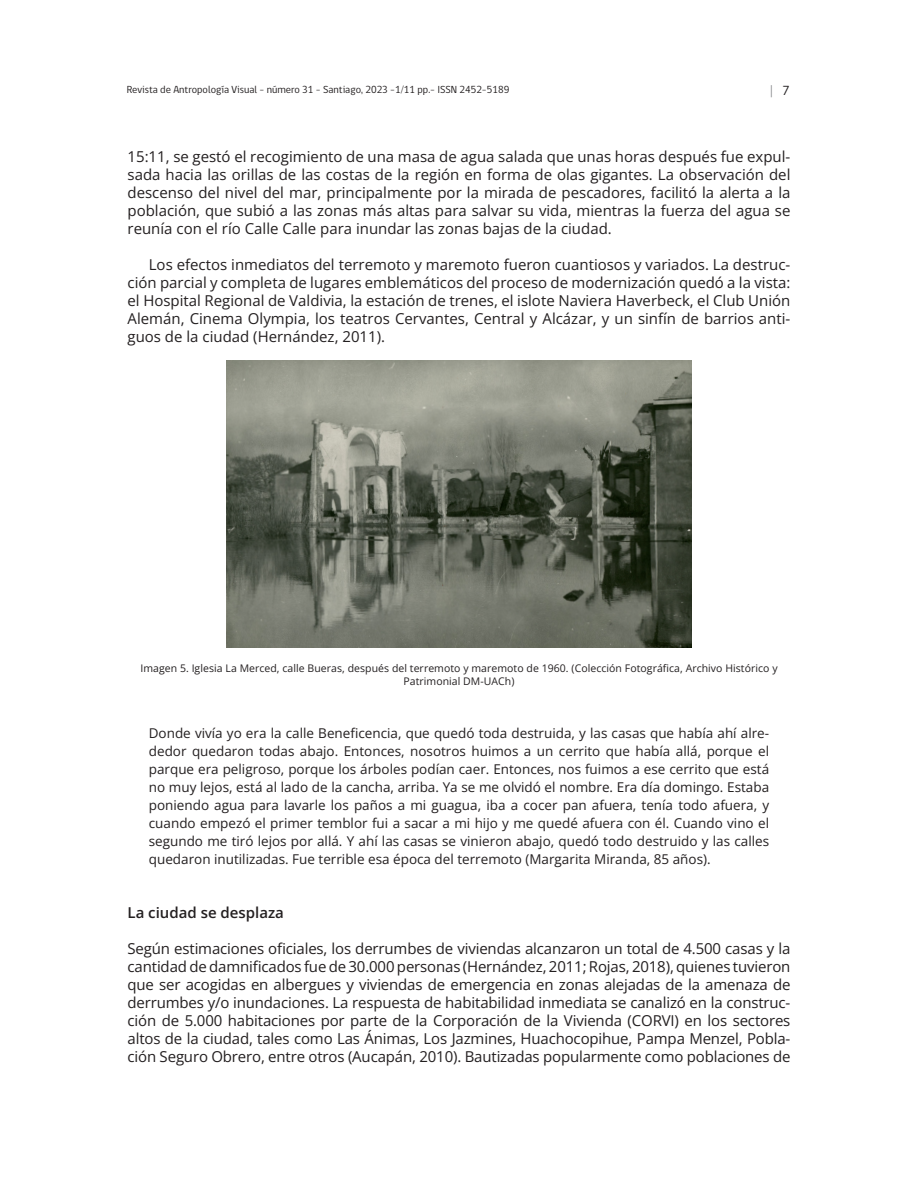
<style>
.page{position:relative;width:918px;height:1188px;background:#fff}
.page>*{position:absolute;margin:0;border:0;box-sizing:border-box;transform-origin:0 0}
.parraforav{font:15px/18px "Open Sans";color:#231f20;text-align:justify}
.subtitrav1{font:600 15px "Open Sans";color:#231f20}
.citasrav{font:13.5px/18px "Open Sans";color:#231f20;text-align:justify}
.t1{font:13.5px "gob CL";color:#808285}
.piesfotorav{font:10.5px/12.6px "Open Sans";letter-spacing:.005em;color:#231f20;text-align:center}
.t2{font:10.5px "gob CL";color:#231f20}
.s1{color:#231f20}
</style>
<div class="page">
<img style="left:227px;top:360px;width:464px;height:288px">
<p class="t2" style="left:127px;top:82px;width:384px">Revista de Antropología Visual - número 31 - Santiago, 2023 -1/11 pp.- ISSN 2452-5189</p>
<p class="t1" style="left:770px;top:82px;width:22px">| <span class="s1">7</span></p>
<p class="parraforav" style="left:128px;top:147px;width:664px">15:11, se gestó el recogimiento de una masa de agua salada que unas horas después fue expul&shy;sada hacia las orillas de las costas de la región en forma de olas gigantes. La observación del descenso del nivel del mar, principalmente por la mirada de pescadores, facilitó la alerta a la población, que subió a las zonas más altas para salvar su vida, mientras la fuerza del agua se reunía con el río Calle Calle para inundar las zonas bajas de la ciudad.</p>
<p class="parraforav" style="left:128px;top:255px;width:664px;text-indent:21px">Los efectos inmediatos del terremoto y maremoto fueron cuantiosos y variados. La destruc&shy;ción parcial y completa de lugares emblemáticos del proceso de modernización quedó a la vista: el Hospital Regional de Valdivia, la estación de trenes, el islote Naviera Haverbeck, el Club Unión Alemán, Cinema Olympia, los teatros Cervantes, Central y Alcázar, y un sinfín de barrios anti&shy;guos de la ciudad (Hernández, 2011).</p>
<p class="piesfotorav" style="left:140px;top:662px;width:639px">Imagen 5. Iglesia La Merced, calle Bueras, después del terremoto y maremoto de 1960. (Colección Fotográfica, Archivo Histórico y<br>Patrimonial DM-UACh)</p>
<p class="citasrav" style="left:149px;top:724px;width:622px">Donde vivía yo era la calle Beneficencia, que quedó toda destruida, y las casas que había ahí alre&shy;dedor quedaron todas abajo. Entonces, nosotros huimos a un cerrito que había allá, porque el parque era peligroso, porque los árboles podían caer. Entonces, nos fuimos a ese cerrito que está no muy lejos, está al lado de la cancha, arriba. Ya se me olvidó el nombre. Era día domingo. Estaba poniendo agua para lavarle los paños a mi guagua, iba a cocer pan afuera, tenía todo afuera, y cuando empezó el primer temblor fui a sacar a mi hijo y me quedé afuera con él. Cuando vino el segundo me tiró lejos por allá. Y ahí las casas se vinieron abajo, quedó todo destruido y las calles quedaron inutilizadas. Fue terrible esa época del terremoto (Margarita Miranda, 85 años).</p>
<p class="subtitrav1" style="left:128px;top:902px;width:158px">La ciudad se desplaza</p>
<p class="parraforav" style="left:128px;top:939px;width:664px">Según estimaciones oficiales, los derrumbes de viviendas alcanzaron un total de 4.500 casas y la cantidad de damnificados fue de 30.000 personas (Hernández, 2011; Rojas, 2018), quienes tuvieron que ser acogidas en albergues y viviendas de emergencia en zonas alejadas de la amenaza de derrumbes y/o inundaciones. La respuesta de habitabilidad inmediata se canalizó en la construc&shy;ción de 5.000 habitaciones por parte de la Corporación de la Vivienda (CORVI) en los sectores altos de la ciudad, tales como Las Ánimas, Los Jazmines, Huachocopihue, Pampa Menzel, Pobla&shy;ción Seguro Obrero, entre otros (Aucapán, 2010). Bautizadas popularmente como poblaciones de</p>
</div>
